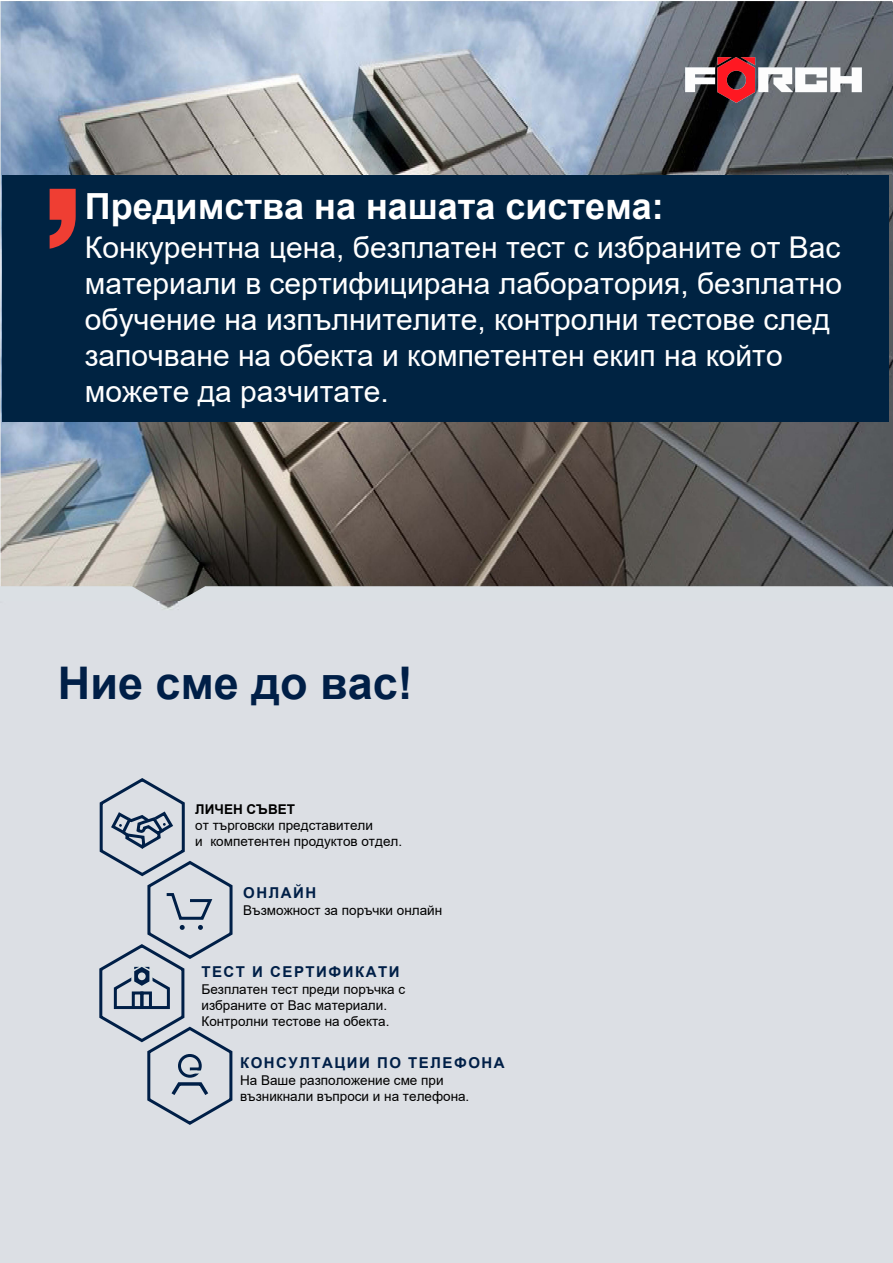
<style>
.page{position:relative;width:893px;height:1263px;background:#fff}
.page>*{position:absolute;margin:0;border:0;box-sizing:border-box;transform-origin:0 0}
.t1{font:700 45px "Arial";color:#001f47}
.t2{font:700 36px "Arial";color:#fff}
.t3{font:30px/36px "Arial";color:#fff}
.t4{font:700 15px "Arial";letter-spacing:.1em;color:#001f47}
.t5{font:13.5px/16.2px "Arial";color:#000}
.t6{font:700 13.5px "Arial";color:#000}
</style>
<div class="page">
<div style="left:0;top:1px;width:893px;height:1262px;background:#dcdfe4"></div>
<img style="left:0;top:1px;width:891px;height:599px">
<svg style="left:98px;top:776px;width:137px;height:351px;background:#c2c8d1"></svg>
<div style="left:2px;top:175px;width:886px;height:247px;background:#002342"></div>
<svg style="left:50px;top:189px;width:26px;height:60px"></svg>
<img style="left:685px;top:57px;width:177px;height:46px">
<h2 class="t2" style="left:85px;top:181px;width:581px">Предимства на нашата система:</h2>
<h3 class="t3" style="left:85px;top:229px;width:759px">Конкурентна цена, безплатен тест с избраните от Вас материали в сертифицирана лаборатория, безплатно обучение на изпълнителите, контролни тестове след започване на обекта и компетентен екип на който можете да разчитате.</h3>
<h1 class="t1" style="left:58px;top:651px;width:356px">Ние сме до вас!</h1>
<p class="t6" style="left:195px;top:800px;width:101px">ЛИЧЕН СЪВЕТ</p>
<p class="t5" style="left:195px;top:817px;width:208px">от търговски представители<br>и компетентен продуктов отдел.</p>
<p class="t4" style="left:243px;top:882px;width:74px">ОНЛАЙН</p>
<p class="t5" style="left:243px;top:902px;width:200px">Възможност за поръчки онлайн</p>
<p class="t4" style="left:201px;top:961px;width:200px">ТЕСТ И СЕРТИФИКАТИ</p>
<p class="t5" style="left:201px;top:981px;width:205px">Безплатен тест преди поръчка с избраните от Вас материали.<br>Контролни тестове на обекта.</p>
<p class="t4" style="left:240px;top:1052px;width:266px">КОНСУЛТАЦИИ ПО ТЕЛЕФОНА</p>
<p class="t5" style="left:240px;top:1072px;width:231px">На Ваше разположение сме при възникнали въпроси и на телефона.</p>
</div>
